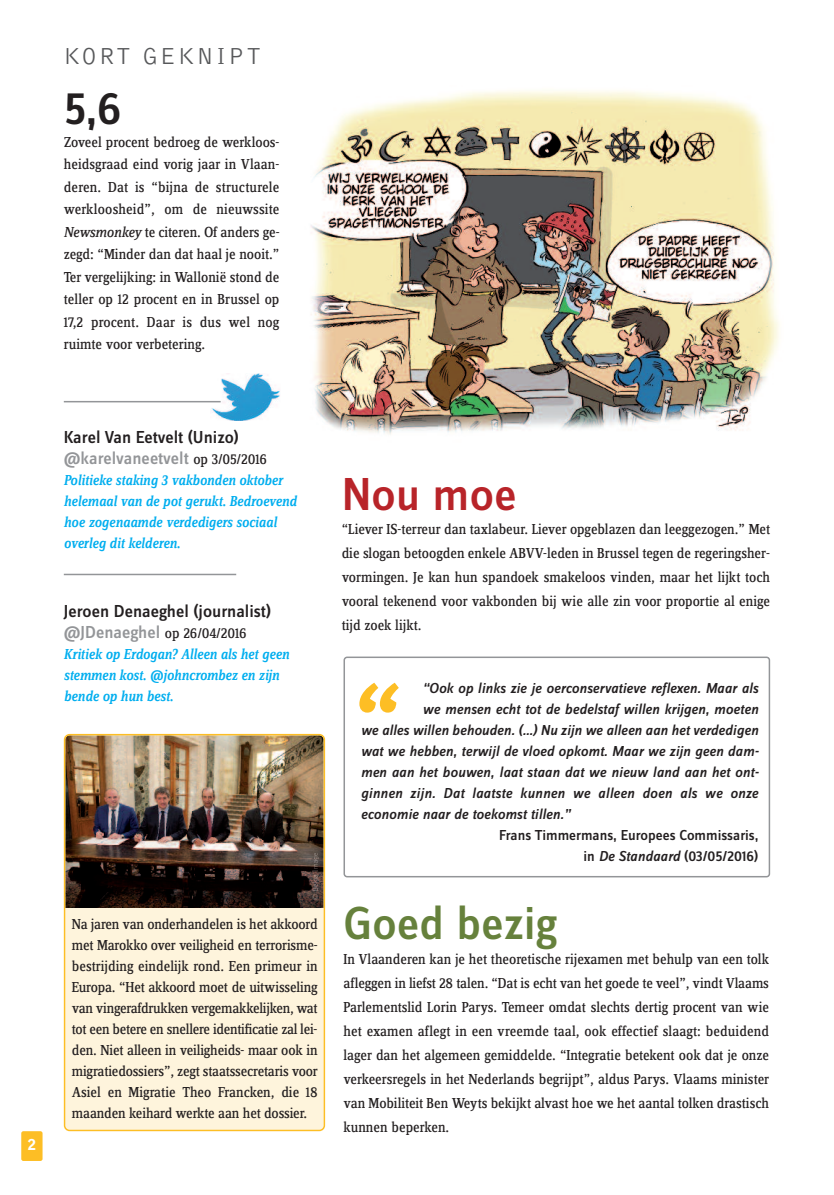
<style>
.page{position:relative;width:834px;height:1195px;background:#fff}
.page>*{position:absolute;margin:0;border:0;box-sizing:border-box;transform-origin:0 0}
.t1{font:italic 700 97.5px "Zine Serif Dis";color:#fdbe25}
.t2{font:500 48px "Zine Sans Dis";color:#66813c}
.t3{font:500 48px "Zine Sans Dis";color:#b82429}
.t4{font:500 48px "Zine Sans Dis";color:#231f20}
.t5{font:300 24px "Bell Gothic Std";letter-spacing:.1em;color:#57585a}
.t6{font:500 18px/21px "Zine Sans Dis";color:#231f20}
.t7{font:15px/24px "Zine Serif Dis";color:#231f20;text-align:justify}
.t8{font:italic 500 15px "Zine Sans Dis";color:#231f20}
.t9{font:italic 500 15px/21px "Zine Serif Dis";letter-spacing:-.005em;color:#00aeef;scale:.95 1}
.t10{font:500 15px/21px "Zine Sans Dis";color:#231f20;text-align:right}
.t11{font:900 15px "Bell Gothic Std";color:#fff}
.s1{font-style:italic}
.s2{color:#939598}
.s3{font-family:"Zine Serif Dis";font-weight:400;font-size:15px}
.s4{font-family:"Zine Sans Dis";font-style:normal;font-size:18px;color:#939598}
.s5{font-weight:400;font-style:normal;color:#231f20}
</style>
<div class="page">
<svg style="left:343px;top:656px;width:427px;height:221px"></svg>
<img style="left:64px;top:734px;width:261px;height:397px">
<div style="left:21px;top:1131px;width:22px;height:30px;background:#fdbe25;border-radius:2px"></div>
<img style="left:311px;top:90px;width:468px;height:344px">
<img style="left:210px;top:373px;width:70px;height:48px">
<hr style="left:64px;top:574px;width:172px;height:1px;background:#939598">
<hr style="left:64px;top:401px;width:156px;height:1px;background:#939598">
<img style="left:312px;top:860px;width:7px;height:40px">
<h3 class="t5" style="left:64px;top:47px;width:199px">KORT GEKNIPT</h3>
<h2 class="t4" style="left:64px;top:92px;width:59px">5,6</h2>
<p class="t7" style="left:64px;top:132px;width:217px;line-height:22.5px">Zoveel procent bedroeg de werkloos&shy;heidsgraad eind vorig jaar in Vlaan&shy;deren. Dat is “bijna de structurele werkloosheid”, om de nieuwssite <span class="s1">Newsmonkey</span> te citeren. Of anders ge&shy;zegd: “Minder dan dat haal je nooit.” Ter vergelijking: in Wallonië stond de teller op 12 procent en in Brussel op 17,2 procent. Daar is dus wel nog ruimte voor verbetering.</p>
<p class="t11" style="left:28px;top:1139px;width:10px">2</p>
<p class="t6" style="left:64px;top:428px;width:205px">Karel Van Eetvelt (Unizo) <span class="s2">@karelvaneetvelt</span> <span class="s3">op 3/05/2016</span></p>
<p class="t9" style="left:64px;top:470px;width:246px">Politieke staking 3 vakbonden oktober helemaal van de pot gerukt. Bedroevend hoe zogenaamde verdedigers sociaal overleg dit kelderen.</p>
<p class="t6" style="left:64px;top:602px;width:209px">Jeroen Denaeghel (journalist)</p>
<p class="t9" style="left:64px;top:624px;width:239px"><span class="s4">@JDenaeghel</span> <span class="s5">op 26/04/2016<br></span>Kritiek op Erdogan? Alleen als het geen stemmen kost. @johncrombez en zijn bende op hun best.</p>
<p class="t7" style="left:72px;top:915px;width:247px;line-height:21px">Na jaren van onderhandelen is het akkoord met Marokko over veiligheid en terrorisme&shy;bestrijding eindelijk rond. Een primeur in Europa. “Het akkoord moet de uitwisseling van vingerafdrukken vergemakkelijken, wat tot een betere en snellere identificatie zal lei&shy;den. Niet alleen in veiligheids- maar ook in migratiedossiers”, zegt staatssecretaris voor Asiel en Migratie Theo Francken, die 18 maanden keihard werkte aan het dossier.</p>
<h2 class="t3" style="left:341px;top:478px;width:176px">Nou moe</h2>
<p class="t7" style="left:341px;top:519px;width:430px">“Liever IS-terreur dan taxlabeur. Liever opgeblazen dan leeggezogen.” Met die slogan betoogden enkele ABVV-leden in Brussel tegen de regeringsher&shy;vormingen. Je kan hun spandoek smakeloos vinden, maar het lijkt toch vooral tekenend voor vakbonden bij wie alle zin voor proportie al enige tijd zoek lijkt.</p>
<p class="t8" style="left:422px;top:683px;width:337px">“Ook op links zie je oerconservatieve reflexen. Maar als</p>
<p class="t8" style="left:422px;top:704px;width:337px">we mensen echt tot de bedelstaf willen krijgen, moeten</p>
<p class="t8" style="left:360px;top:725px;width:399px">we alles willen behouden. (…) Nu zijn we alleen aan het verdedigen</p>
<p class="t8" style="left:360px;top:746px;width:399px">wat we hebben, terwijl de vloed opkomt. Maar we zijn geen dam-</p>
<p class="t8" style="left:360px;top:767px;width:399px">men aan het bouwen, laat staan dat we nieuw land aan het ont-</p>
<p class="t8" style="left:360px;top:788px;width:399px">ginnen zijn. Dat laatste kunnen we alleen doen als we onze</p>
<p class="t8" style="left:360px;top:809px;width:211px">economie naar de toekomst tillen.”</p>
<p class="t10" style="left:499px;top:826px;width:260px">Frans Timmermans, Europees Commissaris, in <span class="s1">De Standaard</span> (03/05/2016)</p>
<h1 class="t1" style="left:348px;top:685px;width:45px">“</h1>
<h2 class="t2" style="left:343px;top:907px;width:215px">Goed bezig</h2>
<p class="t7" style="left:343px;top:949px;width:427px">In Vlaanderen kan je het theoretische rijexamen met behulp van een tolk afleggen in liefst 28 talen. “Dat is echt van het goede te veel”, vindt Vlaams Parlementslid Lorin Parys. Temeer omdat slechts dertig procent van wie het examen aflegt in een vreemde taal, ook effectief slaagt: beduidend lager dan het algemeen gemiddelde. “Integratie betekent ook dat je onze verkeersregels in het Nederlands begrijpt”, aldus Parys. Vlaams minister van Mobiliteit Ben Weyts bekijkt alvast hoe we het aantal tolken drastisch kunnen beperken.</p>
</div>
